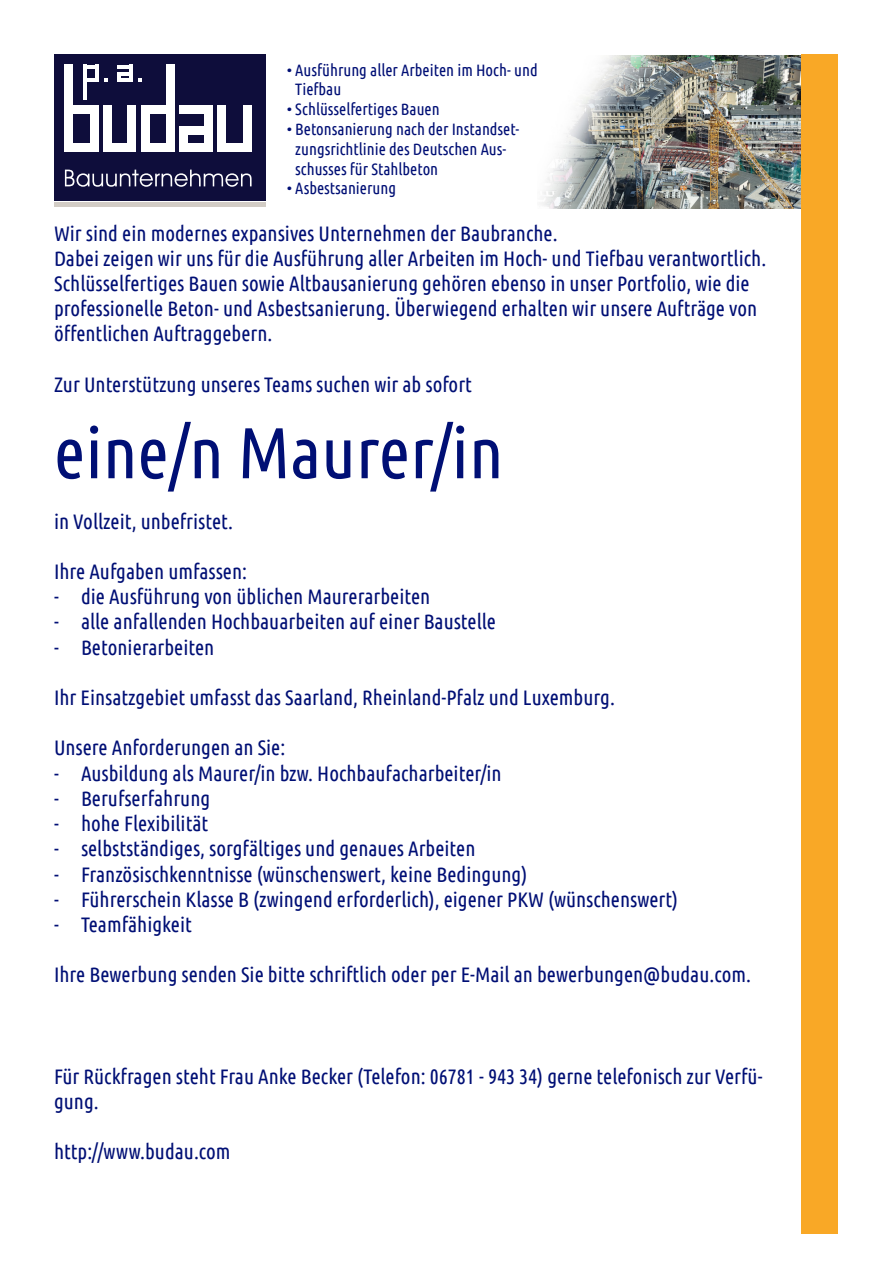
<style>
.page{position:relative;width:893px;height:1263px;background:#fff}
.page>*{position:absolute;margin:0;border:0;box-sizing:border-box;transform-origin:0 0}
.t1{font:72px "Ubuntu Condensed";color:#000f75}
.t2{font:21px/25.2px "Ubuntu Condensed";color:#000f75}
.t3{font:16.5px/19.8px "Ubuntu Condensed";color:#000f75}
</style>
<div class="page">
<img style="left:541px;top:55px;width:261px;height:153px">
<div style="left:802px;top:54px;width:36px;height:1179px;background:#f9a826"></div>
<div style="left:54px;top:54px;width:212px;height:146px;background:#0e0d3b"></div>
<svg style="left:65px;top:170px;width:187px;height:17px"></svg>
<div style="left:65px;top:64px;width:8px;height:87px;background:#fff"></div>
<div style="left:90px;top:105px;width:8px;height:46px;background:#fff"></div>
<div style="left:103px;top:105px;width:9px;height:46px;background:#fff"></div>
<div style="left:128px;top:105px;width:8px;height:46px;background:#fff"></div>
<div style="left:141px;top:105px;width:8px;height:46px;background:#fff"></div>
<div style="left:166px;top:64px;width:9px;height:87px;background:#fff"></div>
<div style="left:204px;top:105px;width:8px;height:46px;background:#fff"></div>
<div style="left:218px;top:105px;width:8px;height:46px;background:#fff"></div>
<div style="left:243px;top:105px;width:8px;height:46px;background:#fff"></div>
<div style="left:179px;top:130px;width:9px;height:19px;background:#fff"></div>
<div style="left:68px;top:105px;width:26px;height:8px;background:#fff"></div>
<div style="left:144px;top:105px;width:26px;height:8px;background:#fff"></div>
<div style="left:179px;top:105px;width:26px;height:8px;background:#fff"></div>
<div style="left:70px;top:143px;width:26px;height:8px;background:#fff"></div>
<div style="left:108px;top:143px;width:26px;height:8px;background:#fff"></div>
<div style="left:146px;top:143px;width:26px;height:8px;background:#fff"></div>
<div style="left:179px;top:143px;width:26px;height:8px;background:#fff"></div>
<div style="left:222px;top:143px;width:26px;height:8px;background:#fff"></div>
<div style="left:179px;top:126px;width:26px;height:9px;background:#fff"></div>
<hr style="left:83px;top:65px;width:3px;height:35px;background:#fff">
<hr style="left:95px;top:65px;width:4px;height:17px;background:#fff">
<hr style="left:129px;top:65px;width:4px;height:17px;background:#fff">
<svg style="left:86px;top:65px;width:9px;height:3px"></svg>
<svg style="left:117px;top:65px;width:12px;height:3px"></svg>
<hr style="left:84px;top:78px;width:13px;height:4px;background:#fff">
<hr style="left:117px;top:78px;width:13px;height:4px;background:#fff">
<hr style="left:117px;top:72px;width:13px;height:4px;background:#fff">
<svg style="left:104px;top:78px;width:4px;height:4px"></svg>
<svg style="left:138px;top:78px;width:3px;height:4px"></svg>
<hr style="left:54px;top:203px;width:211px;height:4px;background:#d2ccc5">
<p class="t3" style="left:295px;top:59px;width:244px;text-indent:-9px">• Ausführung aller Arbeiten im Hoch- und<br>Tiefbau</p>
<p class="t3" style="left:287px;top:99px;width:154px">• Schlüsselfertiges Bauen</p>
<p class="t3" style="left:295px;top:119px;width:225px;text-indent:-9px">• Betonsanierung nach der Instandset&shy;zungsrichtlinie des Deutschen Aus&shy;schusses für Stahlbeton</p>
<p class="t3" style="left:287px;top:178px;width:111px">• Asbestsanierung</p>
<p class="t2" style="left:54px;top:220px;width:505px">Wir sind ein modernes expansives Unternehmen der Baubranche.</p>
<p class="t2" style="left:54px;top:245px;width:714px">Dabei zeigen wir uns für die Ausführung aller Arbeiten im Hoch- und Tiefbau verantwortlich.<br>Schlüsselfertiges Bauen sowie Altbausanierung gehören ebenso in unser Portfolio, wie die professionelle Beton- und Asbestsanierung. Überwiegend erhalten wir unsere Aufträge von öffentlichen Auftraggebern.</p>
<p class="t2" style="left:54px;top:371px;width:419px">Zur Unterstützung unseres Teams suchen wir ab sofort</p>
<p class="t1" style="left:54px;top:408px;width:451px">eine/n Maurer/in</p>
<p class="t2" style="left:54px;top:508px;width:180px">in Vollzeit, unbefristet.</p>
<p class="t2" style="left:54px;top:558px;width:195px">Ihre Aufgaben umfassen:</p>
<p class="t2" style="left:54px;top:583px;width:378px">- die Ausführung von üblichen Maurerarbeiten</p>
<p class="t2" style="left:54px;top:609px;width:444px">- alle anfallenden Hochbauarbeiten auf einer Baustelle</p>
<p class="t2" style="left:54px;top:634px;width:162px">- Betonierarbeiten</p>
<p class="t2" style="left:54px;top:684px;width:562px">Ihr Einsatzgebiet umfasst das Saarland, Rheinland-Pfalz und Luxemburg.</p>
<p class="t2" style="left:54px;top:735px;width:233px">Unsere Anforderungen an Sie:</p>
<p class="t2" style="left:54px;top:760px;width:449px">- Ausbildung als Maurer/in bzw. Hochbaufacharbeiter/in</p>
<p class="t2" style="left:54px;top:785px;width:158px">- Berufserfahrung</p>
<p class="t2" style="left:54px;top:810px;width:156px">- hohe Flexibilität</p>
<p class="t2" style="left:54px;top:835px;width:423px">- selbstständiges, sorgfältiges und genaues Arbeiten</p>
<p class="t2" style="left:54px;top:861px;width:475px">- Französischkenntnisse (wünschenswert, keine Bedingung)</p>
<p class="t2" style="left:54px;top:886px;width:626px">- Führerschein Klasse B (zwingend erforderlich), eigener PKW (wünschenswert)</p>
<p class="t2" style="left:54px;top:911px;width:139px">- Teamfähigkeit</p>
<p class="t2" style="left:54px;top:961px;width:698px">Ihre Bewerbung senden Sie bitte schriftlich oder per E-Mail an bewerbungen@budau.com.</p>
<p class="t2" style="left:54px;top:1063px;width:710px">Für Rückfragen steht Frau Anke Becker (Telefon: 06781 - 943 34) gerne telefonisch zur Verfü&shy;gung.</p>
<p class="t2" style="left:54px;top:1138px;width:178px">http://www.budau.com</p>
</div>
